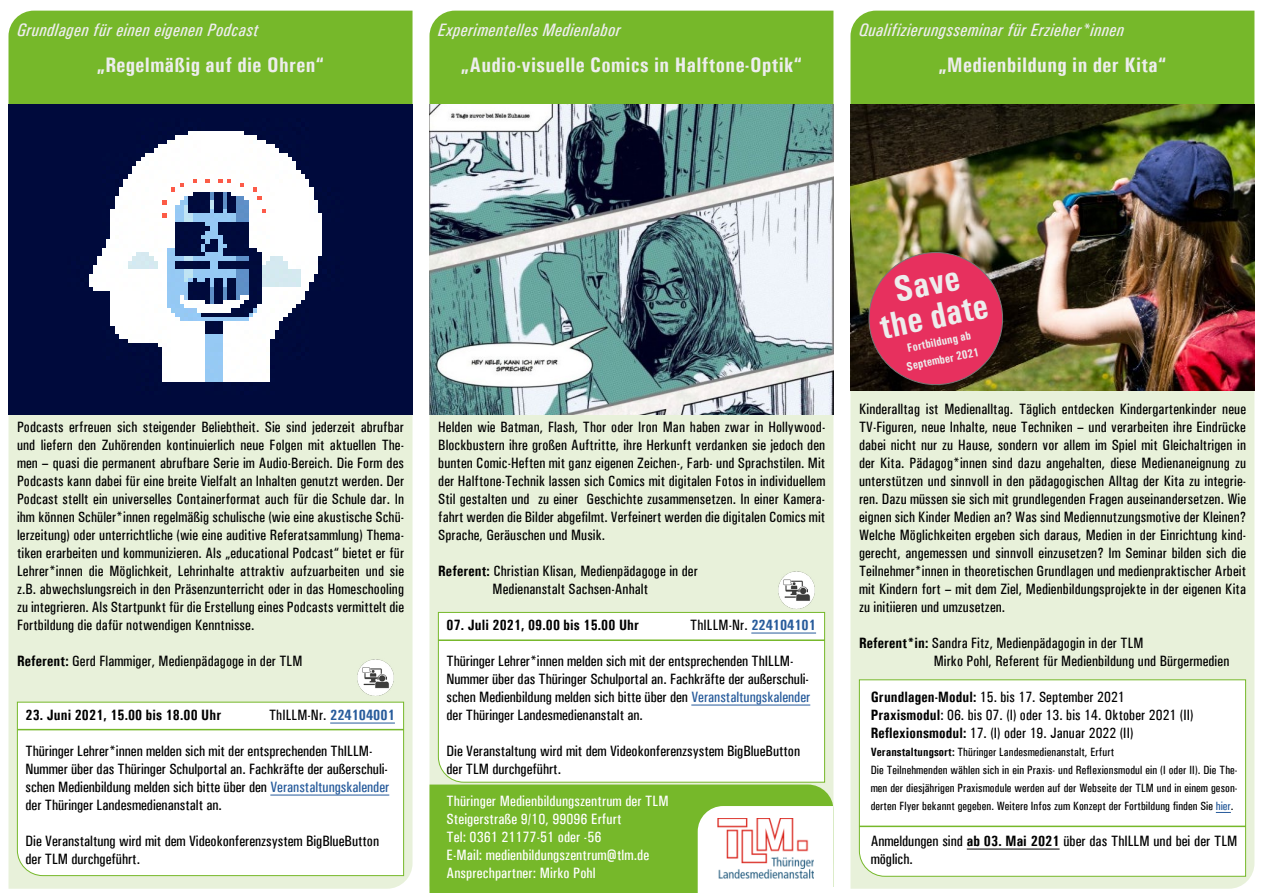
<style>
.page{position:relative;width:1263px;height:893px;background:#fff}
.page>*{position:absolute;margin:0;border:0;box-sizing:border-box;transform-origin:0 0}
.t1{font:700 condensed 36px/33px "Univers";color:#ededed;text-align:center}
.t2{font:700 condensed 21px "Univers";letter-spacing:.02em;color:#ededed}
.t3{font:italic 500 condensed 18px "Univers";letter-spacing:.02em;color:#ededed}
.t4{font:500 condensed 15px/18px "Univers";color:#000}
.t5{font:500 condensed 15px/18px "Univers";letter-spacing:.01em;color:#fff}
.t6{font:700 condensed 15px "Univers";letter-spacing:.01em;color:#000}
.t7{font:500 condensed 12px/18px "Univers";letter-spacing:.01em;color:#000}
.t8{font:700 condensed 12px/18px "Univers";color:#ededed;text-align:center}
.s1{font-weight:700}
.s2{font-weight:700;color:#275b9b}
.s3{color:#275b9b}
</style>
<div class="page">
<div style="left:9px;top:11px;width:403px;height:93px;background:#76b82a"></div>
<div style="left:9px;top:414px;width:403px;height:475px;background:#e8f1da"></div>
<svg style="left:17px;top:701px;width:387px;height:175px"></svg>
<hr style="left:17px;top:729px;width:387px;height:1px;background:#76b82a">
<hr style="left:330px;top:723px;width:65px;height:1px;background:#275b9b">
<hr style="left:270px;top:795px;width:119px;height:1px;background:#275b9b">
<img style="left:9px;top:104px;width:403px;height:310px">
<div style="left:429px;top:11px;width:404px;height:93px;background:#76b82a"></div>
<div style="left:429px;top:414px;width:404px;height:370px;background:#e8f1da"></div>
<svg style="left:438px;top:612px;width:387px;height:171px"></svg>
<hr style="left:438px;top:639px;width:387px;height:2px;background:#76b82a">
<hr style="left:751px;top:633px;width:65px;height:1px;background:#275b9b">
<hr style="left:691px;top:705px;width:119px;height:1px;background:#275b9b">
<img style="left:429px;top:104px;width:404px;height:310px">
<svg style="left:429px;top:784px;width:404px;height:109px;background:#8bc34b"></svg>
<img style="left:717px;top:818px;width:97px;height:60px">
<div style="left:821px;top:888px;width:12px;height:5px;background:#fff"></div>
<div style="left:850px;top:11px;width:404px;height:93px;background:#76b82a"></div>
<div style="left:850px;top:391px;width:404px;height:498px;background:#e8f1da"></div>
<svg style="left:859px;top:679px;width:387px;height:198px"></svg>
<hr style="left:859px;top:826px;width:387px;height:1px;background:#76b82a">
<svg style="left:1216px;top:812px;width:15px;height:1px"></svg>
<hr style="left:967px;top:849px;width:92px;height:1px;background:#000">
<img style="left:850px;top:104px;width:404px;height:287px">
<div style="left:869px;top:253px;width:133px;height:132px;background:#e7305e;border-radius:50%"></div>
<img style="left:777px;top:571px;width:39px;height:38px">
<img style="left:356px;top:659px;width:39px;height:38px">
<p class="t3" style="left:17px;top:19px;width:243px">Grundlagen für einen eigenen Podcast</p>
<h2 class="t2" style="left:97px;top:52px;width:229px">„Regelmäßig auf die Ohren“</h2>
<p class="t3" style="left:438px;top:19px;width:184px">Experimentelles Medienlabor</p>
<h2 class="t2" style="left:461px;top:52px;width:343px">„Audio-visuelle Comics in Halftone-Optik“</h2>
<p class="t3" style="left:859px;top:19px;width:267px">Qualifizierungsseminar für Erzieher*innen</p>
<h2 class="t2" style="left:938px;top:52px;width:229px">„Medienbildung in der Kita“</h2>
<p class="t4" style="left:17px;top:418px;width:389px;text-align:justify">Podcasts erfreuen sich steigender Beliebtheit. Sie sind jederzeit abrufbar und liefern den Zuhörenden kontinuierlich neue Folgen mit aktuellen The&shy;men – quasi die permanent abrufbare Serie im Audio-Bereich. Die Form des Podcasts kann dabei für eine breite Vielfalt an Inhalten genutzt werden. Der Podcast stellt ein universelles Containerformat auch für die Schule dar. In ihm können Schüler*innen regelmäßig schulische (wie eine akustische Schü&shy;lerzeitung) oder unterrichtliche (wie eine auditive Referatsammlung) Thema&shy;tiken erarbeiten und kommunizieren. Als „educational Podcast“ bietet er für Lehrer*innen die Möglichkeit, Lehrinhalte attraktiv aufzuarbeiten und sie z.B. abwechslungsreich in den Präsenzunterricht oder in das Homeschooling zu integrieren. Als Startpunkt für die Erstellung eines Podcasts vermittelt die Fortbildung die dafür notwendigen Kenntnisse.</p>
<p class="t4" style="left:17px;top:652px;width:287px"><span class="s1">Referent:</span> Gerd Flammiger, Medienpädagoge in der TLM</p>
<p class="t6" style="left:26px;top:706px;width:197px">23. Juni 2021, 15.00 bis 18.00 Uhr</p>
<p class="t4" style="left:269px;top:706px;width:127px">ThILLM-Nr. <span class="s2">224104001</span></p>
<p class="t4" style="left:26px;top:742px;width:365px">Thüringer Lehrer*innen melden sich mit der entsprechenden ThILLM-Nummer über das Thüringer Schulportal an. Fachkräfte der außerschuli&shy;schen Medienbildung melden sich bitte über den <span class="s3">Veranstaltungskalender </span>der Thüringer Landesmedienanstalt an.</p>
<p class="t4" style="left:26px;top:832px;width:355px">Die Veranstaltung wird mit dem Videokonferenzsystem BigBlueButton der TLM durchgeführt.</p>
<p class="t4" style="left:438px;top:418px;width:389px;text-align:justify">Helden wie Batman, Flash, Thor oder Iron Man haben zwar in Hollywood-Blockbustern ihre großen Auftritte, ihre Herkunft verdanken sie jedoch den bunten Comic-Heften mit ganz eigenen Zeichen-, Farb- und Sprachstilen. Mit der Halftone-Technik lassen sich Comics mit digitalen Fotos in individuellem Stil gestalten und zu einer Geschichte zusammensetzen. In einer Kamera&shy;fahrt werden die Bilder abgefilmt. Verfeinert werden die digitalen Comics mit Sprache, Geräuschen und Musik.</p>
<p class="t4" style="left:438px;top:562px;width:261px;text-align:center"><span class="s1">Referent:</span> Christian Klisan, Medienpädagoge in der<br>Medienanstalt Sachsen-Anhalt</p>
<p class="t6" style="left:446px;top:616px;width:194px">07. Juli 2021, 09.00 bis 15.00 Uhr</p>
<p class="t4" style="left:690px;top:616px;width:127px">ThILLM-Nr. <span class="s2">224104101</span></p>
<p class="t4" style="left:446px;top:652px;width:365px">Thüringer Lehrer*innen melden sich mit der entsprechenden ThILLM-Nummer über das Thüringer Schulportal an. Fachkräfte der außerschuli&shy;schen Medienbildung melden sich bitte über den <span class="s3">Veranstaltungskalender </span>der Thüringer Landesmedienanstalt an.</p>
<p class="t4" style="left:446px;top:742px;width:355px">Die Veranstaltung wird mit dem Videokonferenzsystem BigBlueButton der TLM durchgeführt.</p>
<p class="t5" style="left:446px;top:792px;width:224px">Thüringer Medienbildungszentrum der TLM Steigerstraße 9/10, 99096 Erfurt<br>Tel: 0361 21177-51 oder -56<br>E-Mail: medienbildungszentrum@tlm.de Ansprechpartner: Mirko Pohl</p>
<h1 class="t1" style="left:869px;top:279px;width:111px;rotate:-12deg">Save the date</h1>
<p class="t8" style="left:901px;top:340px;width:75px;rotate:-12deg">Fortbildung ab<br>September 2021</p>
<p class="t4" style="left:859px;top:400px;width:389px;text-align:justify">Kinderalltag ist Medienalltag. Täglich entdecken Kindergartenkinder neue TV-Figuren, neue Inhalte, neue Techniken – und verarbeiten ihre Eindrücke dabei nicht nur zu Hause, sondern vor allem im Spiel mit Gleichaltrigen in der Kita. Pädagog*innen sind dazu angehalten, diese Medienaneignung zu unterstützen und sinnvoll in den pädagogischen Alltag der Kita zu integrie&shy;ren. Dazu müssen sie sich mit grundlegenden Fragen auseinandersetzen. Wie eignen sich Kinder Medien an? Was sind Mediennutzungsmotive der Kleinen?<br>Welche Möglichkeiten ergeben sich daraus, Medien in der Einrichtung kind&shy;gerecht, angemessen und sinnvoll einzusetzen? Im Seminar bilden sich die Teilnehmer*innen in theoretischen Grundlagen und medienpraktischer Arbeit mit Kindern fort – mit dem Ziel, Medienbildungsprojekte in der eigenen Kita zu initiieren und umzusetzen.</p>
<p class="t4" style="left:934px;top:634px;width:297px;text-indent:-75px"><span class="s1">Referent*in:</span> Sandra Fitz, Medienpädagogin in der TLM<br>Mirko Pohl, Referent für Medienbildung und Bürgermedien</p>
<p class="t4" style="left:871px;top:688px;width:324px"><span class="s1">Grundlagen-Modul:</span> 15. bis 17. September 2021<br><span class="s1">Praxismodul</span>: 06. bis 07. (I) oder 13. bis 14. Oktober 2021 (II)<br><span class="s1">Reflexionsmodul:</span> 17. (I) oder 19. Januar 2022 (II)</p>
<p class="t7" style="left:871px;top:743px;width:368px"><span class="s1">Veranstaltungsort:</span> Thüringer Landesmedienanstalt, Erfurt<br>Die Teilnehmenden wählen sich in ein Praxis- und Reflexionsmodul ein (I oder II). Die The&shy;men der diesjährigen Praxismodule werden auf der Webseite der TLM und in einem geson&shy;derten Flyer bekannt gegeben. Weitere Infos zum Konzept der Fortbildung finden Sie <span class="s3">hier</span>.</p>
<p class="t4" style="left:871px;top:832px;width:368px">Anmeldungen sind <span class="s1">ab 03. Mai 2021</span> über das ThILLM und bei der TLM möglich.</p>
</div>
